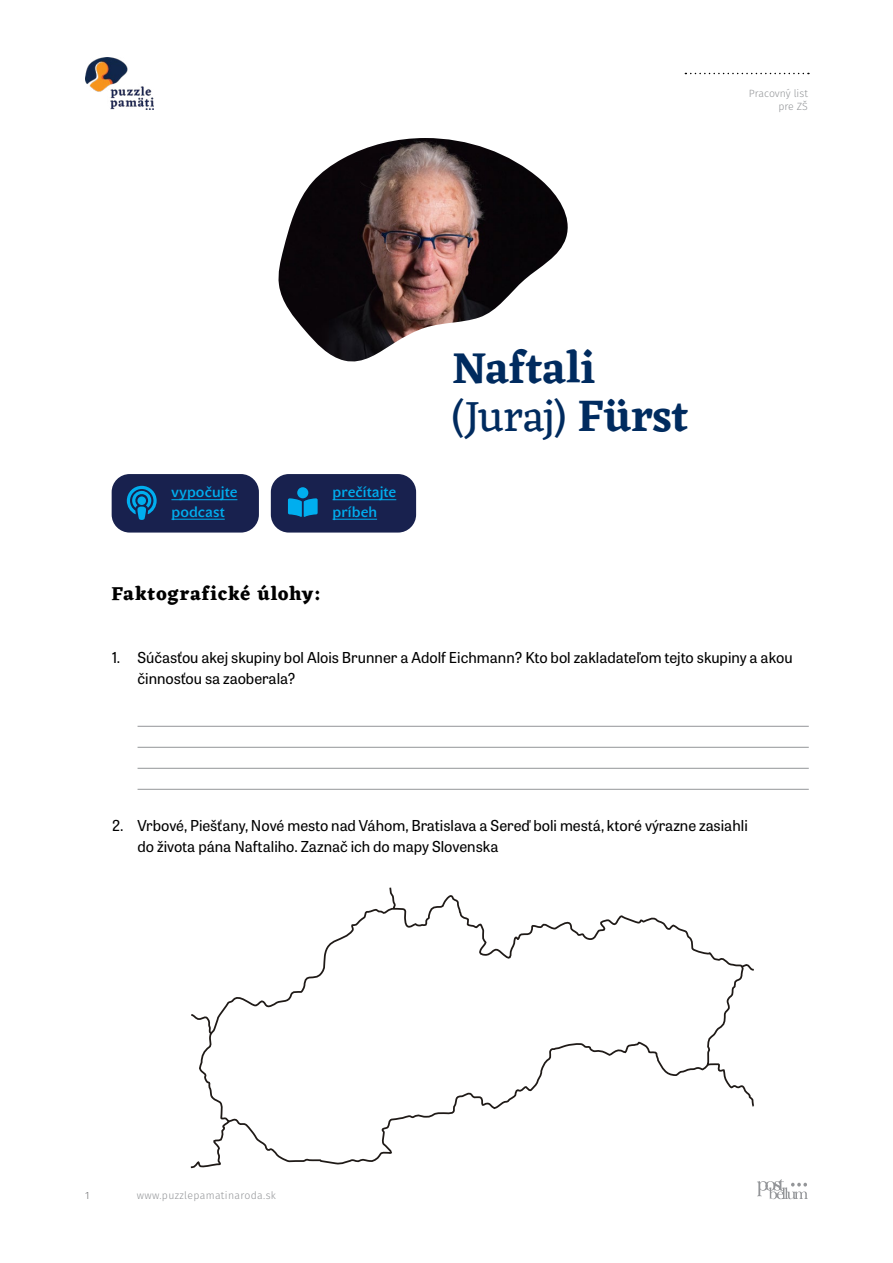
<style>
.page{position:relative;width:893px;height:1263px;background:#fff}
.page>*{position:absolute;margin:0;border:0;box-sizing:border-box;transform-origin:0 0}
.t1{font:600 45px/48px "Eczar";letter-spacing:-.005em;color:#002b5f}
.t2{font:700 19.5px "Eczar";letter-spacing:.045em;color:#000}
.t3{font:15px/21px "Tablet Gothic";color:#000}
.t4{font:700 15px/19.5px "John Sans Lite Pro";letter-spacing:.01em;color:#00aeef}
.t5{font:300 10.5px "Fira Sans";letter-spacing:.03em;color:#939598}
.t6{font:300 10.5px/13.5px "Fira Sans";color:#939598;text-align:right}
.t7{font:300 10.5px "Fira Sans";color:#6d6e71}
.s1{font-weight:400}
</style>
<div class="page">
<svg style="left:757px;top:1179px;width:51px;height:20px"></svg>
<hr style="left:138px;top:726px;width:671px;height:1px;background:#939598">
<hr style="left:138px;top:747px;width:671px;height:1px;background:#939598">
<hr style="left:138px;top:768px;width:671px;height:1px;background:#939598">
<hr style="left:138px;top:789px;width:671px;height:1px;background:#939598">
<img style="left:278px;top:138px;width:290px;height:224px">
<img style="left:85px;top:57px;width:68px;height:53px">
<svg style="left:685px;top:73px;width:124px;height:1px"></svg>
<svg style="left:190px;top:887px;width:564px;height:282px"></svg>
<div style="left:112px;top:474px;width:147px;height:59px;background:#18214e;border-radius:18px"></div>
<hr style="left:171px;top:499px;width:66px;height:1px;background:#00aeef">
<hr style="left:171px;top:519px;width:54px;height:1px;background:#00aeef">
<svg style="left:127px;top:486px;width:30px;height:34px"></svg>
<div style="left:271px;top:474px;width:145px;height:59px;background:#18214e;border-radius:18px"></div>
<hr style="left:333px;top:499px;width:63px;height:1px;background:#00aeef">
<hr style="left:333px;top:519px;width:44px;height:1px;background:#00aeef">
<svg style="left:288px;top:487px;width:30px;height:30px"></svg>
<p class="t6" style="left:749px;top:86px;width:60px">Pracovný list pre ZŠ</p>
<p class="t4" style="left:171px;top:483px;width:67px">vypočujte podcast</p>
<p class="t4" style="left:333px;top:483px;width:65px">prečítajte príbeh</p>
<h2 class="t2" style="left:112px;top:582px;width:211px">Faktografické úlohy:</h2>
<h1 class="t1" style="left:452px;top:343px;width:238px">Naftali <span class="s1">(Juraj)</span> Fürst</h1>
<p class="t3" style="left:138px;top:646px;width:657px;text-indent:-26px">1. Súčasťou akej skupiny bol Alois Brunner a Adolf Eichmann? Kto bol zakladateľom tejto skupiny a akou činnosťou sa zaoberala?</p>
<p class="t3" style="left:138px;top:814px;width:612px;text-indent:-26px">2. Vrbové, Piešťany, Nové mesto nad Váhom, Bratislava a Sereď boli mestá, ktoré výrazne zasiahli do života pána Naftaliho. Zaznač ich do mapy Slovenska</p>
<p class="t7" style="left:85px;top:1188px;width:6px">1</p>
<p class="t5" style="left:137px;top:1188px;width:141px">www.puzzlepamatinaroda.sk</p>
</div>
